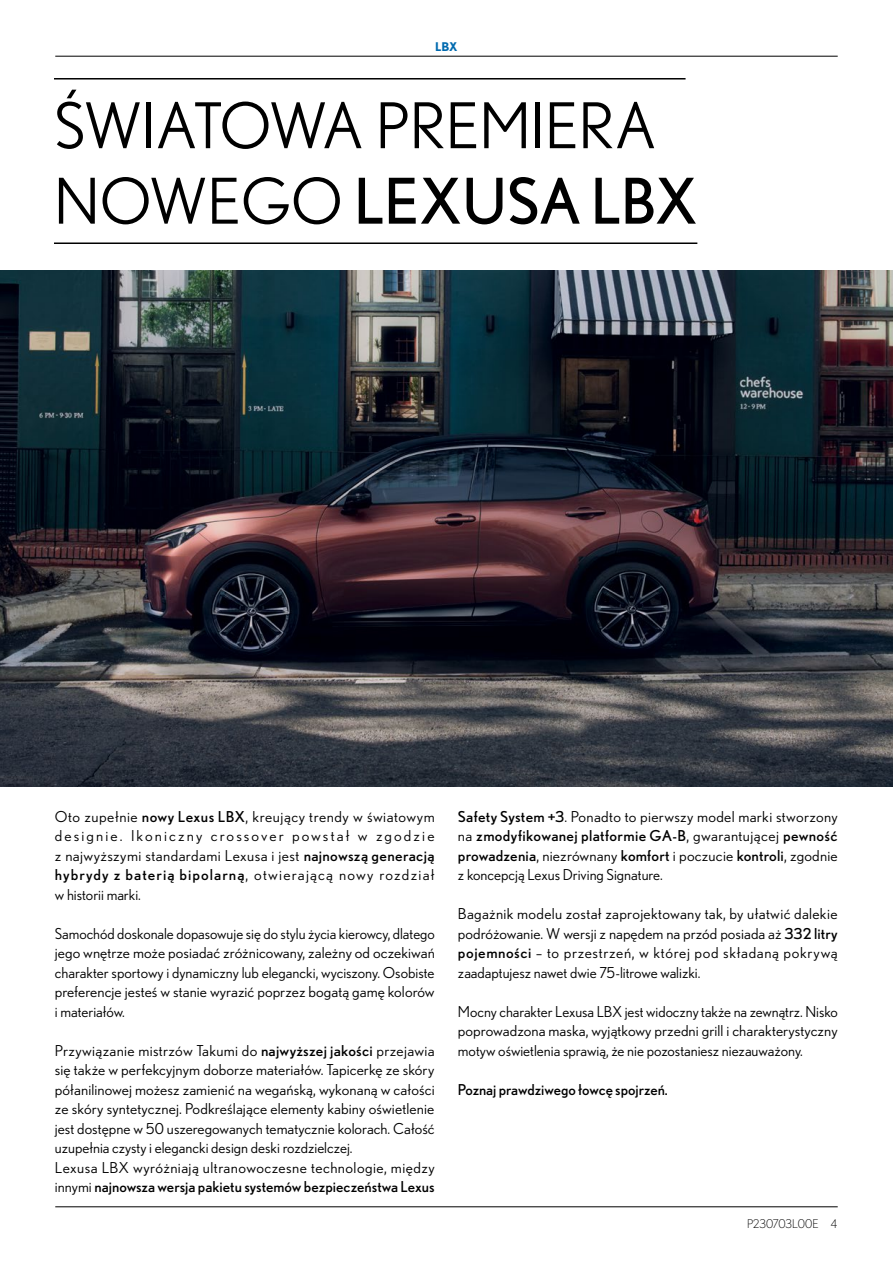
<style>
.page{position:relative;width:893px;height:1263px;background:#fff}
.page>*{position:absolute;margin:0;border:0;box-sizing:border-box;transform-origin:0 0}
.t1{font:62.85px "Nobel WGL";color:#000}
.t2{font:62.85px "Nobel WGL";color:#000}
.t3{font:15px/19.5px "Nobel WGL";color:#000;text-align:justify}
.t4{font:15px/19.5px "Nobel WGL";letter-spacing:.03em;color:#000}
.t5{font:15px "Nobel WGL";color:#000}
.t6{font:300 12px "Nobel WGL";color:#000}
.t7{font:700 12px "Nobel WGL";color:#006aaf}
.s1{font-style:inherit}
</style>
<div class="page">
<hr style="left:55px;top:56px;width:783px;height:1px;background:#000">
<hr style="left:55px;top:1206px;width:783px;height:1px;background:#000">
<img style="left:0;top:270px;width:893px;height:517px">
<hr style="left:54px;top:242px;width:643px;height:2px;background:#000">
<hr style="left:54px;top:78px;width:632px;height:2px;background:#000">
<p class="t7" style="left:435px;top:38px;width:24px">LBX</p>
<p class="t1" style="left:54px;top:81px;width:605px">ŚWIATOWA PREMIERA</p>
<p class="t2" style="left:54px;top:157px;width:645px"><span class="s1">NOWEGO</span> LEXUSA LBX</p>
<p class="t3" style="left:55px;top:806px;width:381px">Oto zupełnie <span class="s1">nowy Lexus LBX</span>, kreujący trendy w światowym designie. Ikoniczny crossover powstał w zgodzie z najwyższymi standardami Lexusa i jest <span class="s1">najnowszą generacją hybrydy z baterią bipolarną</span>, otwierającą nowy rozdział w historii marki.</p>
<p class="t3" style="left:55px;top:923px;width:381px">Samochód doskonale dopasowuje się do stylu życia kierowcy, dlatego jego wnętrze może posiadać zróżnicowany, zależny od oczekiwań charakter sportowy i dynamiczny lub elegancki, wyciszony. Osobiste preferencje jesteś w stanie wyrazić poprzez bogatą gamę kolorów i materiałów.</p>
<p class="t3" style="left:55px;top:1040px;width:381px">Przywiązanie mistrzów Takumi do <span class="s1">najwyższej jakości</span> przejawia się także w perfekcyjnym doborze materiałów. Tapicerkę ze skóry półanilinowej możesz zamienić na wegańską, wykonaną w całości ze skóry syntetycznej. Podkreślające elementy kabiny oświetlenie jest dostępne w 50 uszeregowanych tematycznie kolorach. Całość uzupełnia czysty i elegancki design deski rozdzielczej.</p>
<p class="t4" style="left:55px;top:1157px;width:381px">Lexusa LBX wyróżniają ultranowoczesne technologie, między innymi <span class="s1">najnowsza wersja pakietu systemów bezpieczeństwa Lexus</span></p>
<p class="t3" style="left:458px;top:806px;width:381px"><span class="s1">Safety System +3</span>. Ponadto to pierwszy model marki stworzony na <span class="s1">zmodyfikowanej platformie GA-B</span>, gwarantującej <span class="s1">pewność prowadzenia</span>, niezrównany <span class="s1">komfort</span> i poczucie <span class="s1">kontroli</span>, zgodnie z koncepcją Lexus Driving Signature.</p>
<p class="t3" style="left:458px;top:903px;width:381px">Bagażnik modelu został zaprojektowany tak, by ułatwić dalekie podróżowanie. W wersji z napędem na przód posiada aż <span class="s1">332 litry pojemności</span> – to przestrzeń, w której pod składaną pokrywą zaadaptujesz nawet dwie 75-litrowe walizki.</p>
<p class="t3" style="left:458px;top:1001px;width:381px">Mocny charakter Lexusa LBX jest widoczny także na zewnątrz. Nisko poprowadzona maska, wyjątkowy przedni grill i charakterystyczny motyw oświetlenia sprawią, że nie pozostaniesz niezauważony.</p>
<p class="t5" style="left:458px;top:1079px;width:211px">Poznaj prawdziwego łowcę spojrzeń.</p>
<p class="t6" style="left:747px;top:1215px;width:92px">P230703L00E 4</p>
</div>
